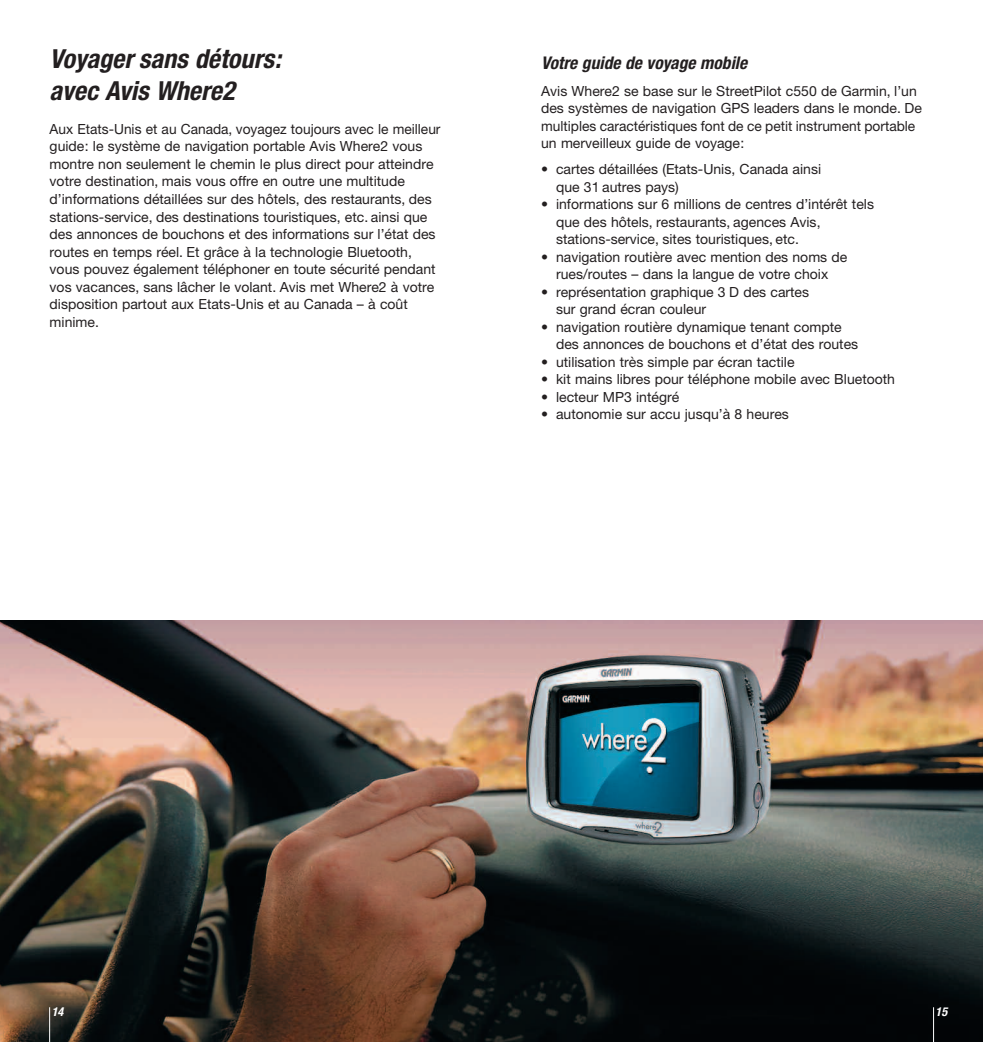
<style>
.page{position:relative;width:983px;height:1042px;background:#fff}
.page>*{position:absolute;margin:0;border:0;box-sizing:border-box;transform-origin:0 0}
.t1{font:italic 700 condensed 26.25px/31.5px "Helvetica Neue LT Pro";color:#231f20}
.t2{font:italic 700 condensed 17.5px "Helvetica Neue LT Pro";color:#231f20}
.t3{font:14px/17.5px "Helvetica Neue LT Pro";color:#231f20}
.t4{font:italic 700 condensed 12.25px "Helvetica Neue LT Pro";color:#fff}
</style>
<div class="page">
<img style="left:0;top:620px;width:982px;height:422px">
<hr style="left:933px;top:1007px;width:1px;height:35px;background:#fff">
<hr style="left:49px;top:1007px;width:1px;height:35px;background:#fff">
<h1 class="t1" style="left:50px;top:46px;width:233px">Voyager sans détours: avec Avis Where2</h1>
<p class="t3" style="left:50px;top:122px;width:392px">Aux Etats-Unis et au Canada, voyagez toujours avec le meilleur guide: le système de navigation portable Avis Where2 vous montre non seulement le chemin le plus direct pour atteindre votre destination, mais vous offre en outre une multitude d’informations détaillées sur des hôtels, des restaurants, des stations-service, des destinations touristiques, etc. ainsi que des annonces de bouchons et des informations sur l’état des routes en temps réel. Et grâce à la technologie Bluetooth, vous pouvez également téléphoner en toute sécurité pendant vos vacances, sans lâcher le volant. Avis met Where2 à votre disposition partout aux Etats-Unis et au Canada – à coût minime.</p>
<p class="t2" style="left:541px;top:57px;width:207px">Votre guide de voyage mobile</p>
<p class="t3" style="left:541px;top:83px;width:382px">Avis Where2 se base sur le StreetPilot c550 de Garmin, l’un des systèmes de navigation GPS leaders dans le monde. De multiples caractéristiques font de ce petit instrument portable un merveilleux guide de voyage:</p>
<p class="t3" style="left:556px;top:162px;width:266px;text-indent:-15px">• cartes détaillées (Etats-Unis, Canada ainsi que 31 autres pays)</p>
<p class="t3" style="left:556px;top:197px;width:319px;text-indent:-15px">• informations sur 6 millions de centres d’intérêt tels que des hôtels, restaurants, agences Avis, stations-service, sites touristiques, etc.</p>
<p class="t3" style="left:541px;top:249px;width:308px;text-align:center">• navigation routière avec mention des noms de rues/routes – dans la langue de votre choix</p>
<p class="t3" style="left:556px;top:284px;width:254px;text-indent:-15px">• représentation graphique 3 D des cartes sur grand écran couleur</p>
<p class="t3" style="left:556px;top:319px;width:303px;text-indent:-15px">• navigation routière dynamique tenant compte des annonces de bouchons et d’état des routes</p>
<p class="t3" style="left:541px;top:354px;width:255px">• utilisation très simple par écran tactile</p>
<p class="t3" style="left:541px;top:372px;width:355px">• kit mains libres pour téléphone mobile avec Bluetooth</p>
<p class="t3" style="left:541px;top:389px;width:140px">• lecteur MP3 intégré</p>
<p class="t3" style="left:541px;top:407px;width:249px">• autonomie sur accu jusqu’à 8 heures</p>
<p class="t4" style="left:52px;top:1007px;width:13px">14</p>
<p class="t4" style="left:935px;top:1007px;width:13px">15</p>
</div>
